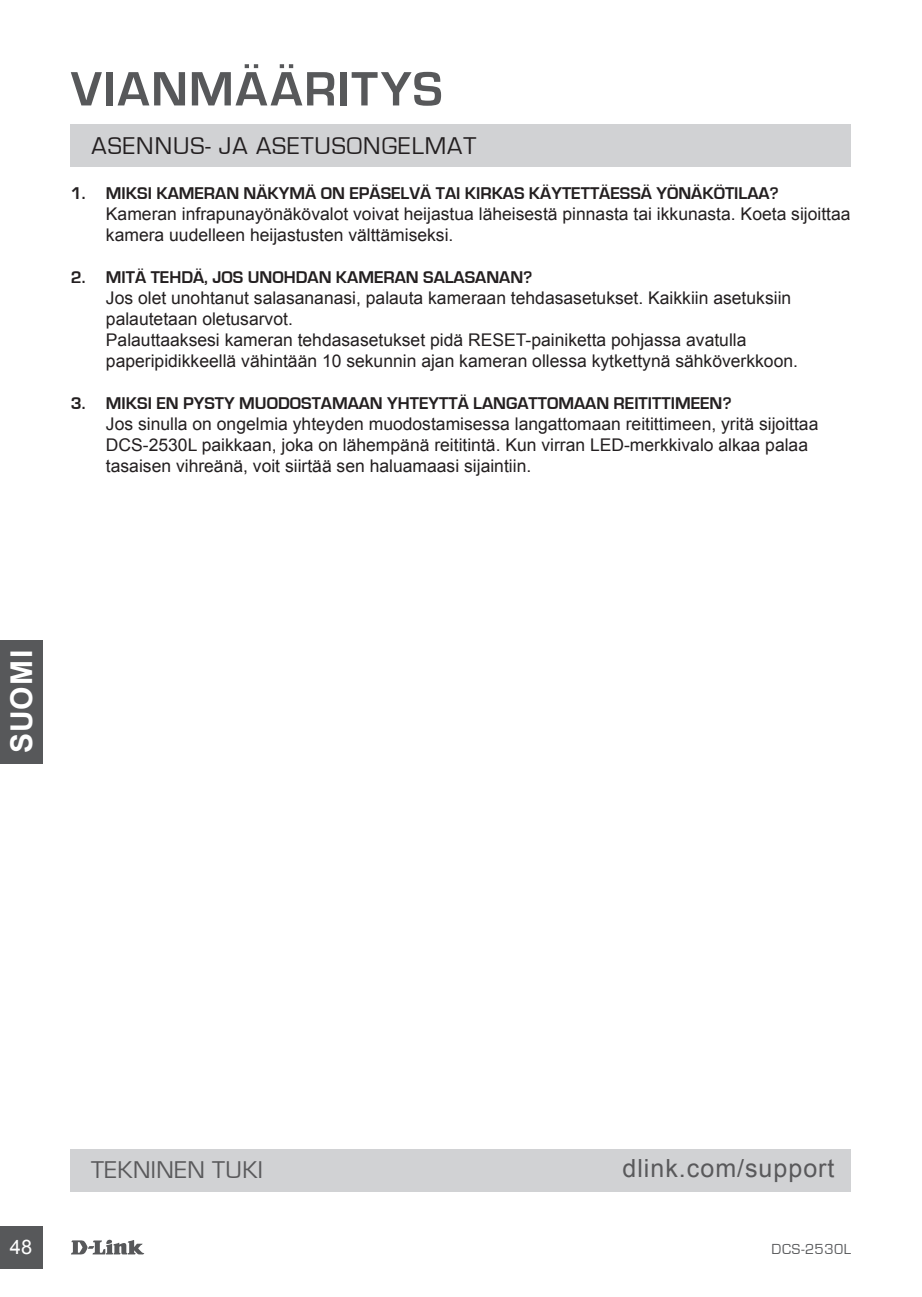
<style>
.page{position:relative;width:922px;height:1297px;background:#fff}
.page>*{position:absolute;margin:0;border:0;box-sizing:border-box;transform-origin:0 0}
.t1{font:700 50px "Eurostile";letter-spacing:.035em;color:#57585a}
.t2{font:700 30px "Arial";letter-spacing:.04em;color:#fff}
.t3{font:25px "Eurostile";letter-spacing:.04em;color:#231f20}
.t4{font:25px "Arial";letter-spacing:.04em;color:#59595b}
.t5{font:25px "Eurostile";letter-spacing:.02em;color:#59595b}
.t6{font:20px "Arial";color:#fff}
.t7{font:17.5px/21px "Arial";color:#231f20}
.t8{font:700 17.5px "Eurostile";color:#231f20}
.t9{font:15px "Eurostile";letter-spacing:.035em;color:#57585a}
</style>
<div class="page">
<svg style="left:71px;top:1239px;width:73px;height:15px"></svg>
<div style="left:0;top:1226px;width:43px;height:43px;background:#57585a"></div>
<div style="left:0;top:640px;width:43px;height:123px;background:#57585a"></div>
<div style="left:70px;top:1149px;width:780px;height:43px;background:#d1d2d4"></div>
<div style="left:71px;top:124px;width:779px;height:43px;background:#d1d2d4"></div>
<h1 class="t1" style="left:71px;top:62px;width:373px">VIANMÄÄRITYS</h1>
<h3 class="t3" style="left:92px;top:132px;width:386px">ASENNUS- JA ASETUSONGELMAT</h3>
<p class="t8" style="left:71px;top:184px;width:709px">1. M IKSI KAMERAN NÄKYMÄ ON EPÄSELVÄ TAI KIRKAS KÄYTETTÄESSÄ YÖNÄKÖTILAA?</p>
<p class="t7" style="left:106px;top:204px;width:746px">Kameran infrapunayönäkövalot voivat heijastua läheisestä pinnasta tai ikkunasta. Koeta sijoittaa kamera uudelleen heijastusten välttämiseksi.</p>
<p class="t8" style="left:71px;top:268px;width:463px">2. M ITÄ TEHDÄ, JOS UNOHDAN KAMERAN SALASANAN?</p>
<p class="t7" style="left:106px;top:288px;width:693px">Jos olet unohtanut salasananasi, palauta kameraan tehdasasetukset. Kaikkiin asetuksiin palautetaan oletusarvot.<br>Palauttaaksesi kameran tehdasasetukset pidä RESET-painiketta pohjassa avatulla paperipidikkeellä vähintään 10 sekunnin ajan kameran ollessa kytkettynä sähköverkkoon.</p>
<p class="t8" style="left:71px;top:394px;width:662px">3. M IKSI EN PYSTY MUODOSTAMAAN YHTEYTTÄ LANGATTOMAAN REITITTIMEEN?</p>
<p class="t7" style="left:106px;top:414px;width:713px">Jos sinulla on ongelmia yhteyden muodostamisessa langattomaan reitittimeen, yritä sijoittaa<br>DCS-2530L paikkaan, joka on lähempänä reititintä. Kun virran LED-merkkivalo alkaa palaa tasaisen vihreänä, voit siirtää sen haluamaasi sijaintiin.</p>
<h2 class="t2" style="left:1px;top:753px;width:105px;rotate:-90deg">SUOMI</h2>
<h3 class="t5" style="left:91px;top:1156px;width:173px">TEKNINEN TUKI</h3>
<h3 class="t4" style="left:622px;top:1152px;width:213px">dlink.com/support</h3>
<p class="t6" style="left:10px;top:1234px;width:24px">48</p>
<p class="t9" style="left:771px;top:1241px;width:81px">DCS-2530L</p>
</div>
